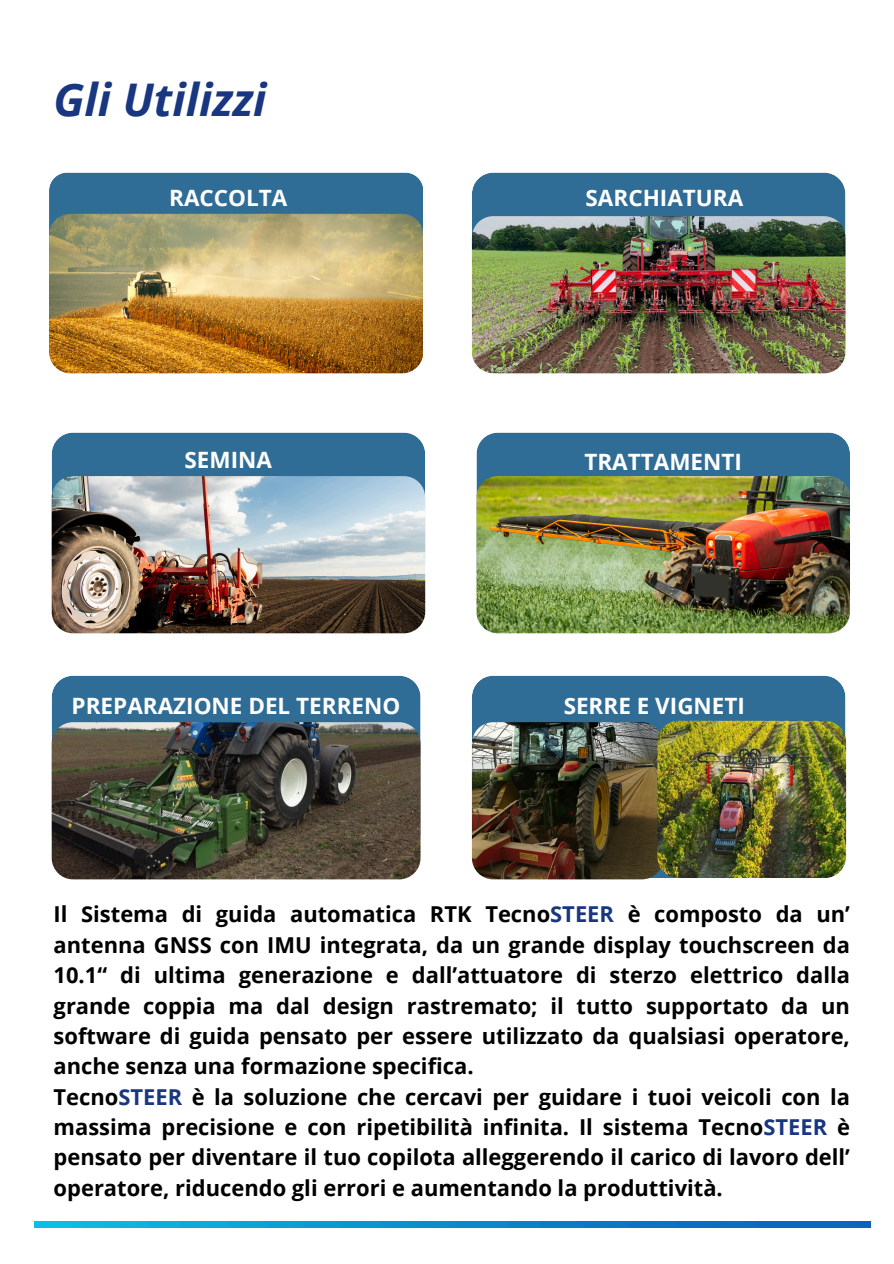
<style>
.page{position:relative;width:894px;height:1264px;background:#fff}
.page>*{position:absolute;margin:0;border:0;box-sizing:border-box;transform-origin:0 0}
.t1{font:italic 700 45px "Open Sans";color:#183780}
.t2{font:700 22.5px "Open Sans";color:#fff}
.t3{font:700 21.9px/30.3px "Open Sans";color:#000;text-align:justify}
.s1{color:#183780}
</style>
<div class="page">
<img style="left:35px;top:1221px;width:834px;height:6px">
<div style="left:49px;top:173px;width:373px;height:58px;background:#2f6c96"></div>
<div style="left:476px;top:432px;width:373px;height:61px;background:#2f6c96"></div>
<div style="left:52px;top:675px;width:368px;height:64px;background:#2f6c96"></div>
<div style="left:52px;top:432px;width:373px;height:61px;background:#2f6c96"></div>
<div style="left:472px;top:173px;width:373px;height:194px;background:#2f6c96"></div>
<img style="left:49px;top:214px;width:373px;height:159px;border-radius:21px">
<img style="left:476px;top:476px;width:373px;height:157px;border-radius:21px">
<img style="left:472px;top:216px;width:373px;height:157px;border-radius:21px">
<img style="left:52px;top:722px;width:368px;height:157px;border-radius:21px">
<div style="left:472px;top:675px;width:373px;height:203px;background:#2f6c96"></div>
<img style="left:472px;top:722px;width:191px;height:157px;border-radius:21px">
<img style="left:52px;top:476px;width:373px;height:157px;border-radius:21px">
<img style="left:657px;top:720px;width:188px;height:158px;border-radius:21px">
<p class="t1" style="left:53px;top:68px;width:215px">Gli Utilizzi</p>
<h2 class="t2" style="left:169px;top:182px;width:120px">RACCOLTA</h2>
<h2 class="t2" style="left:585px;top:182px;width:159px">SARCHIATURA</h2>
<p class="t2" style="left:184px;top:444px;width:89px">SEMINA</p>
<p class="t2" style="left:584px;top:446px;width:159px">TRATTAMENTI</p>
<p class="t2" style="left:72px;top:690px;width:330px">PREPARAZIONE DEL TERRENO</p>
<p class="t2" style="left:563px;top:690px;width:183px">SERRE E VIGNETI</p>
<p class="t3" style="left:54px;top:898px;width:797px">Il Sistema di guida automatica RTK Tecno<span class="s1">STEER</span> è composto da un’ antenna GNSS con IMU integrata, da un grande display touchscreen da 10.1“ di ultima generazione e dall’attuatore di sterzo elettrico dalla grande coppia ma dal design rastremato; il tutto supportato da un software di guida pensato per essere utilizzato da qualsiasi operatore, anche senza una formazione specifica.</p>
<h2 class="t3" style="left:54px;top:1080px;width:797px">Tecno<span class="s1">STEER</span> è la soluzione che cercavi per guidare i tuoi veicoli con la massima precisione e con ripetibilità infinita. Il sistema Tecno<span class="s1">STEER</span> è pensato per diventare il tuo copilota alleggerendo il carico di lavoro dell’ operatore, riducendo gli errori e aumentando la produttività.</h2>
</div>
